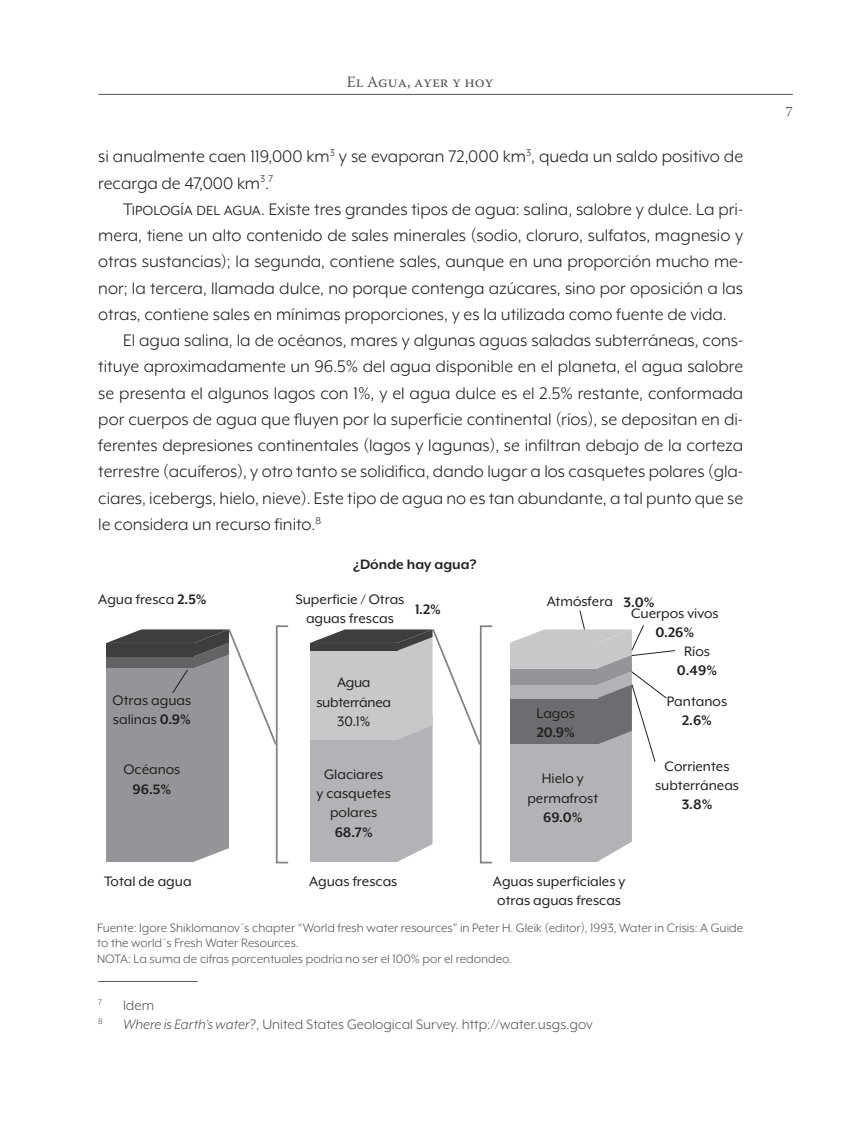
<style>
.page{position:relative;width:844px;height:1143px;background:#fff}
.page>*{position:absolute;margin:0;border:0;box-sizing:border-box;transform-origin:0 0}
.t1{font:19.25px/26.2px "Mr Eaves XL Mod OT";color:#231f20}
.t2{font:15.75px/19.2px "Mr Eaves XL Mod OT";color:#231f20;text-align:center}
.t3{font:15.75px "Mr Eaves XL Mod OT";color:#57585a}
.t4{font:700 15.75px "Mr Eaves XL Mod OT";color:#231f20}
.t5{font:15.75px/19.2px "Mr Eaves XL Mod OT";letter-spacing:-.02em;color:#231f20;text-align:center}
.t6{font:15.75px "Warnock Pro";color:#57585a}
.t7{font:14px/15.8px "Mr Eaves XL Mod OT";color:#57585a}
.t8{font:14px "Warnock Pro";color:#57585a}
.t9{font:9.1px "Mr Eaves XL Mod OT";color:#57585a}
.s1{font-weight:700}
.s2{font-style:italic}
</style>
<div class="page">
<hr style="left:98px;top:94px;width:695px;height:1px;background:#57585a">
<hr style="left:98px;top:981px;width:99px;height:1px;background:#57585a">
<svg style="left:310px;top:627px;width:172px;height:234px"></svg>
<svg style="left:106px;top:627px;width:172px;height:234px"></svg>
<svg style="left:510px;top:610px;width:165px;height:251px"></svg>
<p class="t6" style="left:347px;top:72px;width:148px">El Agua, ayer y hoy</p>
<p class="t1" style="left:98px;top:143px;width:646px">si anualmente caen 119,000 km<sup>3</sup> y se evaporan 72,000 km<sup>3</sup>, queda un saldo positivo de recarga de 47,000 km<sup>3</sup>.<sup>7</sup></p>
<p class="t1" style="left:123px;top:196px;width:622px">Tipología del agua. Existe tres grandes tipos de agua: salina, salobre y dulce. La pri-</p>
<p class="t1" style="left:98px;top:222px;width:646px">mera, tiene un alto contenido de sales minerales (sodio, cloruro, sulfatos, magnesio y</p>
<p class="t1" style="left:98px;top:248px;width:646px">otras sustancias); la segunda, contiene sales, aunque en una proporción mucho me-</p>
<p class="t1" style="left:98px;top:275px;width:646px">nor; la tercera, llamada dulce, no porque contenga azúcares, sino por oposición a las</p>
<p class="t1" style="left:98px;top:301px;width:630px">otras, contiene sales en mínimas proporciones, y es la utilizada como fuente de vida.</p>
<p class="t1" style="left:123px;top:327px;width:622px">El agua salina, la de océanos, mares y algunas aguas saladas subterráneas, cons-</p>
<p class="t1" style="left:98px;top:353px;width:646px">tituye aproximadamente un 96.5% del agua disponible en el planeta, el agua salobre</p>
<p class="t1" style="left:98px;top:380px;width:646px">se presenta el algunos lagos con 1%, y el agua dulce es el 2.5% restante, conformada</p>
<p class="t1" style="left:98px;top:406px;width:646px">por cuerpos de agua que fluyen por la superficie continental (ríos), se depositan en di-</p>
<p class="t1" style="left:98px;top:432px;width:646px">ferentes depresiones continentales (lagos y lagunas), se infiltran debajo de la corteza</p>
<p class="t1" style="left:98px;top:458px;width:646px">terrestre (acuíferos), y otro tanto se solidifica, dando lugar a los casquetes polares (gla-</p>
<p class="t1" style="left:98px;top:485px;width:646px">ciares, icebergs, hielo, nieve). Este tipo de agua no es tan abundante, a tal punto que se</p>
<p class="t1" style="left:98px;top:511px;width:224px">le considera un recurso finito.<sup>8</sup></p>
<p class="t4" style="left:353px;top:556px;width:125px">¿Dónde hay agua?</p>
<p class="t2" style="left:98px;top:589px;width:110px">Agua fresca <span class="s1">2.5%</span></p>
<p class="t2" style="left:295px;top:589px;width:110px">Superficie / Otras aguas frescas</p>
<p class="t4" style="left:415px;top:601px;width:28px">1.2%</p>
<p class="t2" style="left:113px;top:690px;width:80px;text-align:left">Otras aguas salinas <span class="s1">0.9%</span></p>
<p class="t2" style="left:123px;top:760px;width:58px">Océanos</p>
<p class="t4" style="left:133px;top:781px;width:40px">96.5%</p>
<p class="t5" style="left:316px;top:673px;width:76px">Agua subterránea<br>30.1%</p>
<p class="t2" style="left:317px;top:764px;width:76px">Glaciares<br>y casquetes polares</p>
<p class="t4" style="left:335px;top:824px;width:40px">68.7%</p>
<p class="t2" style="left:547px;top:591px;width:68px">Atmósfera</p>
<p class="t2" style="left:536px;top:703px;width:40px">Lagos</p>
<p class="t4" style="left:537px;top:724px;width:40px">20.9%</p>
<p class="t2" style="left:527px;top:769px;width:72px">Hielo y permafrost</p>
<p class="t4" style="left:543px;top:809px;width:41px">69.0%</p>
<p class="t4" style="left:624px;top:594px;width:32px">3.0%</p>
<p class="t2" style="left:631px;top:603px;width:89px">Cuerpos vivos</p>
<p class="t4" style="left:655px;top:624px;width:40px">0.26%</p>
<p class="t2" style="left:684px;top:641px;width:27px">Ríos</p>
<p class="t4" style="left:677px;top:662px;width:42px">0.49%</p>
<p class="t2" style="left:667px;top:691px;width:62px">Pantanos</p>
<p class="t4" style="left:682px;top:712px;width:32px">2.6%</p>
<p class="t2" style="left:655px;top:756px;width:86px">Corrientes subterráneas</p>
<p class="t4" style="left:682px;top:796px;width:32px">3.8%</p>
<p class="t2" style="left:104px;top:871px;width:89px">Total de agua</p>
<p class="t2" style="left:309px;top:871px;width:90px">Aguas frescas</p>
<p class="t2" style="left:493px;top:871px;width:134px;text-align:left">Aguas superficiales y otras aguas frescas</p>
<p class="t7" style="left:97px;top:919px;width:648px">Fuente: Igore Shiklomanov´s chapter “World fresh water resources” in Peter H. Gleik (editor), 1993, Water in Crisis: A Guide to the world´s Fresh Water Resources.<br>NOTA: La suma de cifras porcentuales podría no ser el 100% por el redondeo.</p>
<p class="t9" style="left:98px;top:997px;width:5px">7</p>
<p class="t3" style="left:123px;top:997px;width:33px">Idem</p>
<p class="t9" style="left:98px;top:1016px;width:6px">8</p>
<p class="t3" style="left:123px;top:1016px;width:471px"><span class="s2">Where is Earth’s water</span>?, United States Geological Survey. http://water.usgs.gov</p>
<p class="t8" style="left:786px;top:103px;width:9px">7</p>
</div>
